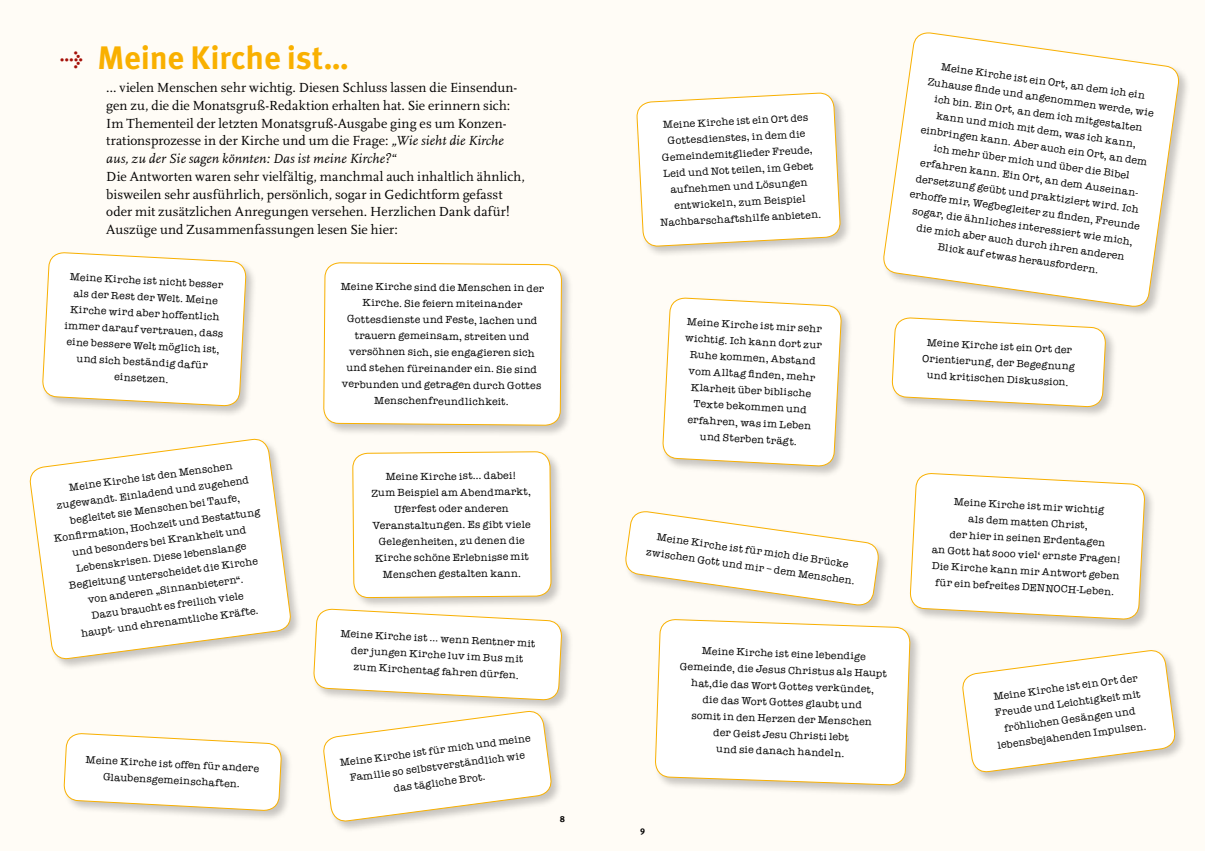
<style>
.page{position:relative;width:1205px;height:851px;background:#fff}
.page>*{position:absolute;margin:0;border:0;box-sizing:border-box;transform-origin:0 0}
.t1{font:700 32.5px "Meta Pro";letter-spacing:-.01em;color:#f9b000}
.t2{font:13.75px/17.8px "Scala LF";letter-spacing:.005em;color:#000}
.t3{font:10.62px/16.2px "American Typewriter";color:#000;text-align:center}
.t4{font:700 8.75px "Meta Pro";color:#000}
.s1{font-size:18.75px;color:#a51008}
.s2{font-style:italic}
</style>
<div class="page">
<div style="left:0;top:0;width:1205px;height:850px;background:#fffcf6"></div>
<div style="left:41px;top:251px;width:217px;height:166px;background:#000;opacity:.22"></div>
<svg style="left:42px;top:252px;width:204px;height:154px"></svg>
<div style="left:322px;top:261px;width:251px;height:176px;background:#000;opacity:.22"></div>
<div style="left:323px;top:261px;width:239px;height:165px;background:#fff"></div>
<div style="left:29px;top:437px;width:273px;height:233px;background:#000;opacity:.22"></div>
<svg style="left:29px;top:437px;width:263px;height:223px"></svg>
<div style="left:908px;top:471px;width:248px;height:159px;background:#000;opacity:.22"></div>
<svg style="left:909px;top:472px;width:236px;height:147px"></svg>
<div style="left:624px;top:509px;width:266px;height:108px;background:#000;opacity:.22"></div>
<svg style="left:624px;top:509px;width:256px;height:97px"></svg>
<div style="left:882px;top:31px;width:308px;height:287px;background:#000;opacity:.22"></div>
<svg style="left:882px;top:31px;width:298px;height:277px"></svg>
<div style="left:635px;top:91px;width:217px;height:167px;background:#000;opacity:.22"></div>
<svg style="left:636px;top:91px;width:205px;height:165px"></svg>
<div style="left:322px;top:709px;width:241px;height:123px;background:#000;opacity:.22"></div>
<svg style="left:322px;top:711px;width:231px;height:111px"></svg>
<div style="left:661px;top:296px;width:192px;height:182px;background:#000;opacity:.22"></div>
<svg style="left:662px;top:297px;width:180px;height:169px"></svg>
<div style="left:351px;top:450px;width:212px;height:159px;background:#000;opacity:.22"></div>
<svg style="left:353px;top:451px;width:198px;height:275px"></svg>
<div style="left:654px;top:617px;width:268px;height:179px;background:#000;opacity:.22"></div>
<svg style="left:655px;top:607px;width:255px;height:189px"></svg>
<div style="left:890px;top:316px;width:227px;height:102px;background:#000;opacity:.22"></div>
<svg style="left:891px;top:317px;width:215px;height:90px"></svg>
<div style="left:62px;top:731px;width:231px;height:91px;background:#000;opacity:.22"></div>
<svg style="left:63px;top:732px;width:219px;height:79px"></svg>
<div style="left:312px;top:607px;width:261px;height:104px;background:#000;opacity:.22"></div>
<svg style="left:313px;top:608px;width:249px;height:92px"></svg>
<div style="left:961px;top:648px;width:225px;height:135px;background:#000;opacity:.22"></div>
<svg style="left:961px;top:648px;width:215px;height:125px"></svg>
<h1 class="t1" style="left:60px;top:37px;width:290px"><span class="s1">→</span> Meine Kirche ist…</h1>
<p class="t2" style="left:106px;top:79px;width:420px">… vielen Menschen sehr wichtig. Diesen Schluss lassen die Einsendun&shy;gen zu, die die Monatsgruß-Redaktion erhalten hat. Sie erinnern sich:<br>Im Thementeil der letzten Monatsgruß-Ausgabe ging es um Konzen&shy;trationsprozesse in der Kirche und um die Frage: <span class="s2">„Wie sieht die Kirche aus, zu der Sie sagen könnten: Das ist meine Kirche?</span>“<br>Die Antworten waren sehr vielfältig, manchmal auch inhaltlich ähnlich, bisweilen sehr ausführlich, persönlich, sogar in Gedichtform gefasst oder mit zusätzlichen Anregungen versehen. Herzlichen Dank dafür!<br>Auszüge und Zusammenfassungen lesen Sie hier:</p>
<p class="t3" style="left:68px;top:268px;width:160px;rotate:3deg">Meine Kirche ist nicht besser als der Rest der Welt. Meine<br>Kirche wird aber hoff entlich immer darauf vertrauen, dass eine bessere Welt möglich ist, und sich beständig dafür einsetzen.</p>
<p class="t3" style="left:341px;top:277px;width:205px;rotate:1deg">Meine Kirche sind die Menschen in der Kirche. Sie feiern miteinander Gottesdienste und Feste, lachen und trauern gemeinsam, streiten und versöhnen sich, sie engagieren sich und stehen füreinander ein. Sie sind verbunden und getragen durch Gottes Menschenfreundlichkeit.</p>
<p class="t3" style="left:46px;top:482px;width:209px;rotate:-8deg">Meine Kirche ist den Menschen zugewandt. Einladend und zugehend begleitet sie Menschen bei Taufe,<br>Konfi rmation, Hochzeit und Bestattung und besonders bei Krankheit und Lebenskrisen. Diese lebenslange Begleitung unterscheidet die Kirche von anderen „Sinnanbietern“.<br>Dazu braucht es freilich viele<br>haupt- und ehrenamtliche Kräfte.</p>
<p class="t3" style="left:86px;top:750px;width:175px;rotate:3deg">Meine Kirche ist off en für andere<br>Glaubensgemeinschaften.</p>
<p class="t3" style="left:371px;top:469px;width:161px;rotate:-1deg">Meine Kirche ist… dabei!<br>Zum Beispiel am Abendmarkt,<br>Uferfest oder anderen<br>Veranstaltungen. Es gibt viele<br>Gelegenheiten, zu denen die<br>Kirche schöne Erlebnisse mit<br>Menschen gestalten kann.</p>
<p class="t3" style="left:341px;top:624px;width:197px;rotate:3deg">Meine Kirche ist … wenn Rentner mit der jungen Kirche luv im Bus mit zum Kirchentag fahren dürfen.</p>
<p class="t3" style="left:339px;top:755px;width:193px;rotate:-8deg">Meine Kirche ist für mich und meine<br>Familie so selbstverständlich wie das tägliche Brot.</p>
<p class="t4" style="left:560px;top:813px;width:7px">8</p>
<p class="t3" style="left:655px;top:117px;width:162px;rotate:-3deg">Meine Kirche ist ein Ort des<br>Gottesdienstes, in dem die<br>Gemeindemitglieder Freude,<br>Leid und Not teilen, im Gebet aufnehmen und Lösungen entwickeln, zum Beispiel<br>Nachbarschaftshilfe anbieten.</p>
<p class="t3" style="left:686px;top:313px;width:138px;rotate:3deg">Meine Kirche ist mir sehr wichtig. Ich kann dort zur<br>Ruhe kommen, Abstand vom Alltag fi nden, mehr<br>Klarheit über biblische<br>Texte bekommen und erfahren, was im Leben und Sterben trägt.</p>
<p class="t3" style="left:649px;top:527px;width:212px;rotate:8deg">Meine Kirche ist für mich die Brücke zwischen Gott und mir – dem Menschen.</p>
<p class="t3" style="left:681px;top:641px;width:209px;rotate:2deg">Meine Kirche ist eine lebendige<br>Gemeinde, die Jesus Christus als Haupt hat,die das Wort Gottes verkündet,<br>die das Wort Gottes glaubt und<br>somit in den Herzen der Menschen<br>der Geist Jesu Christi lebt<br>und sie danach handeln.</p>
<p class="t3" style="left:929px;top:56px;width:234px;rotate:8deg">Meine Kirche ist ein Ort, an dem ich ein Zuhause fi nde und angenommen werde, wie ich bin. Ein Ort, an dem ich mitgestalten kann und mich mit dem, was ich kann, einbringen kann. Aber auch ein Ort, an dem ich mehr über mich und über die Bibel erfahren kann. Ein Ort, an dem Auseinan&shy;dersetzung geübt und praktiziert wird. Ich erhoff e mir, Wegbegleiter zu fi nden, Freunde sogar, die ähnliches interessiert wie mich, die mich aber auch durch ihren anderen Blick auf etwas herausfordern.</p>
<p class="t3" style="left:923px;top:333px;width:154px;rotate:3deg">Meine Kirche ist ein Ort der<br>Orientierung, der Begegnung und kritischen Diskussion.</p>
<p class="t3" style="left:935px;top:492px;width:191px;rotate:3deg">Meine Kirche ist mir wichtig<br>als dem matten Christ,<br>der hier in seinen Erdentagen<br>an Gott hat sooo viel‘ ernste Fragen!<br>Die Kirche kann mir Antwort geben für ein befreites DENNOCH-Leben.</p>
<p class="t3" style="left:990px;top:689px;width:151px;rotate:-8deg">Meine Kirche ist ein Ort der<br>Freude und Leichtigkeit mit fröhlichen Gesängen und lebensbejahenden Impulsen.</p>
<p class="t4" style="left:640px;top:824px;width:6px">9</p>
</div>
